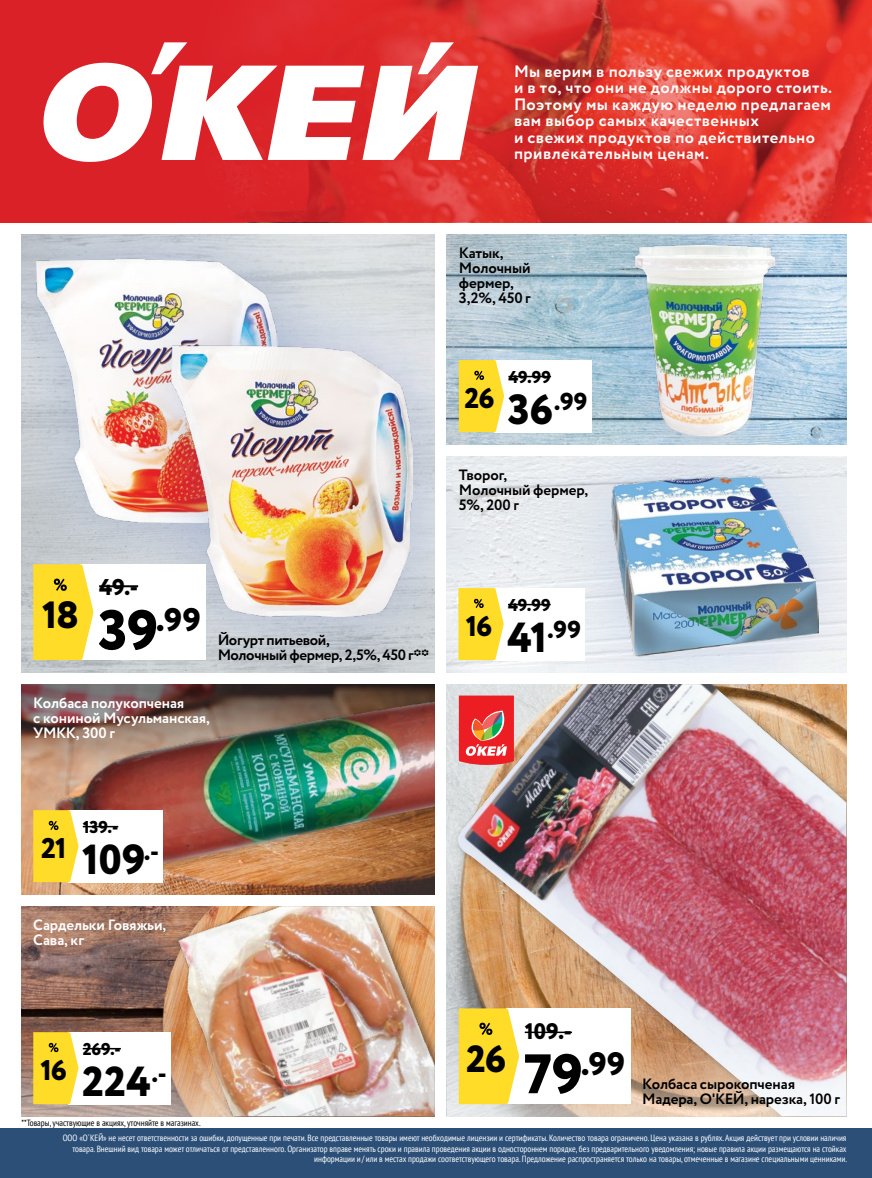
<style>
.page{position:relative;width:872px;height:1178px;background:#fff}
.page>*{position:absolute;margin:0;border:0;box-sizing:border-box;transform-origin:0 0}
.t1{font:800 42px "Circe";letter-spacing:.005em;color:#000}
.t2{font:800 37.95px "Circe";color:#000}
.t3{font:800 32.55px "Circe";color:#000}
.t4{font:800 32.4px "Circe";color:#000}
.t5{font:800 28.5px "Circe";letter-spacing:-.03em;color:#000}
.t6{font:800 24.45px "Circe";color:#000}
.t7{font:800 22.8px "Circe";color:#000}
.t8{font:800 22.5px "Circe";color:#000}
.t9{font:800 17.1px "Circe";letter-spacing:-.005em;color:#000}
.t10{font:700 16.5px/16.5px "Circe";letter-spacing:.03em;color:#fff}
.t11{font:700 15px/15px "Circe";letter-spacing:-.01em;color:#000}
.t12{font:700 15px/15px "Circe";letter-spacing:-.005em;color:#fff}
.t13{font:condensed 9px/10.5px "PT Sans";color:#fff;text-align:right}
.t14{font:condensed 9px "PT Sans";color:#000}
.s1{font-size:42px}
.s2{font-size:55.8px}
.s3{font-size:55.5px}
</style>
<div class="page">
<img style="left:21px;top:780px;width:414px;height:114px">
<svg style="left:21px;top:684px;width:414px;height:96px;background:#6d544d"></svg>
<img style="left:21px;top:906px;width:148px;height:120px">
<img style="left:21px;top:234px;width:414px;height:438px">
<img style="left:447px;top:234px;width:399px;height:210px">
<img style="left:447px;top:456px;width:95px;height:216px">
<img style="left:449px;top:684px;width:397px;height:342px">
<svg style="left:447px;top:1026px;width:399px;height:90px"></svg>
<svg style="left:21px;top:1026px;width:148px;height:90px;background:#aa8c81"></svg>
<img style="left:169px;top:906px;width:266px;height:210px">
<div style="left:569px;top:234px;width:271px;height:210px;background:#4262ae;opacity:.3"></div>
<img style="left:635px;top:245px;width:140px;height:199px">
<div style="left:542px;top:456px;width:304px;height:216px;background:#e6eaef"></div>
<img style="left:611px;top:476px;width:208px;height:180px">
<div style="left:21px;top:234px;width:327px;height:359px;background:#4262ae;opacity:.3"></div>
<img style="left:36px;top:258px;width:241px;height:264px">
<div style="left:115px;top:274px;width:320px;height:398px;background:#4262ae;opacity:.3"></div>
<img style="left:172px;top:345px;width:241px;height:271px">
<img style="left:55px;top:694px;width:380px;height:189px">
<div style="left:0;top:1128px;width:872px;height:50px;background:#2c4f78"></div>
<div style="left:69px;top:1032px;width:102px;height:72px;background:#fff"></div>
<hr style="left:83px;top:1048px;width:38px;height:1px;background:#000">
<svg style="left:33px;top:1032px;width:45px;height:72px;background:#fadb38"></svg>
<div style="left:69px;top:810px;width:94px;height:72px;background:#fff"></div>
<hr style="left:83px;top:826px;width:35px;height:1px;background:#000">
<svg style="left:33px;top:810px;width:45px;height:72px;background:#fbdb38"></svg>
<div style="left:506px;top:1008px;width:124px;height:96px;background:#fff"></div>
<hr style="left:525px;top:1031px;width:47px;height:2px;background:#000">
<svg style="left:459px;top:1008px;width:60px;height:96px;background:#fbdc3a"></svg>
<div style="left:494px;top:360px;width:97px;height:72px;background:#fff"></div>
<hr style="left:508px;top:376px;width:43px;height:1px;background:#000">
<svg style="left:459px;top:360px;width:45px;height:72px;background:#fbdc3a"></svg>
<div style="left:494px;top:588px;width:91px;height:72px;background:#fff"></div>
<hr style="left:508px;top:604px;width:42px;height:1px;background:#000">
<svg style="left:458px;top:588px;width:46px;height:72px;background:#fbdc3d"></svg>
<div style="left:80px;top:564px;width:126px;height:96px;background:#fff"></div>
<hr style="left:99px;top:585px;width:39px;height:2px;background:#000">
<svg style="left:33px;top:564px;width:60px;height:96px;background:#fbdb3a"></svg>
<svg style="left:459px;top:695px;width:55px;height:70px;background:#e44744"></svg>
<img style="left:702px;top:0;width:170px;height:222px">
<svg style="left:0;top:0;width:702px;height:222px;background:#d92d2c"></svg>
<svg style="left:38px;top:42px;width:440px;height:121px"></svg>
<h3 class="t10" style="left:514px;top:64px;width:320px">Мы верим в пользу свежих продуктов<br>и в то, что они не должны дорого стоить.<br>Поэтому мы каждую неделю предлагаем вам выбор самых качественных<br>и свежих продуктов по действительно привлекательным ценам.</h3>
<h3 class="t11" style="left:459px;top:246px;width:74px">Катык,<br>Молочный фермер,<br>3,2%, 450 г</h3>
<h3 class="t5" style="left:464px;top:379px;width:32px">26</h3>
<h3 class="t9" style="left:508px;top:366px;width:44px">49.99</h3>
<h3 class="t6" style="left:508px;top:385px;width:81px"><span class="s1">36</span>.99</h3>
<h2 class="t2" style="left:42px;top:589px;width:38px">18</h2>
<h3 class="t7" style="left:99px;top:572px;width:41px">49.-</h3>
<h3 class="t3" style="left:98px;top:598px;width:104px"><span class="s2">39</span>.99</h3>
<h3 class="t11" style="left:218px;top:633px;width:213px">Йогурт питьевой,<br>Молочный фермер, 2,5%, 450 г**</h3>
<h3 class="t12" style="left:33px;top:696px;width:178px">Колбаса полукопченая<br>с кониной Мусульманская,<br>УМКК, 300 г</h3>
<h3 class="t11" style="left:459px;top:468px;width:131px">Творог,<br>Молочный фермер,<br>5%, 200 г</h3>
<h3 class="t5" style="left:466px;top:607px;width:28px">16</h3>
<h3 class="t9" style="left:508px;top:594px;width:44px">49.99</h3>
<h3 class="t6" style="left:507px;top:613px;width:75px"><span class="s1">41</span>.99</h3>
<h3 class="t5" style="left:41px;top:829px;width:27px">21</h3>
<h3 class="t9" style="left:83px;top:816px;width:37px">139.-</h3>
<h1 class="t1" style="left:82px;top:831px;width:78px">109<sup>.-</sup></h1>
<h3 class="t12" style="left:33px;top:918px;width:134px">Сардельки Говяжьи,<br>Сава, кг</h3>
<h3 class="t5" style="left:41px;top:1051px;width:28px">16</h3>
<h3 class="t9" style="left:83px;top:1038px;width:40px">269.-</h3>
<h1 class="t1" style="left:82px;top:1053px;width:86px">224<sup>.-</sup></h1>
<h2 class="t2" style="left:466px;top:1033px;width:41px">26</h2>
<h3 class="t8" style="left:525px;top:1016px;width:49px">109.-</h3>
<h3 class="t4" style="left:524px;top:1042px;width:103px"><span class="s3">79</span>.99</h3>
<h3 class="t11" style="left:642px;top:1077px;width:199px">Колбаса сырокопченая<br>Мадера, О'КЕЙ, нарезка, 100 г</h3>
<p class="t14" style="left:21px;top:1117px;width:181px">**Товары, участвующие в акциях, уточняйте в магазинах.</p>
<p class="t13" style="left:63px;top:1132px;width:786px">ООО «О´КЕЙ» не несет ответственности за ошибки, допущенные при печати. Все представленные товары имеют необходимые лицензии и сертификаты. Количество товара ограничено. Цена указана в рублях. Акция действует при условии наличия товара. Внешний вид товара может отличаться от представленного. Организатор вправе менять сроки и правила проведения акции в одностороннем порядке, без предварительного уведомления; новые правила акции размещаются на стойках информации и / или в местах продажи соответствующего товара. Предложение распространяется только на товары, отмеченные в магазине специальными ценниками.</p>
</div>
